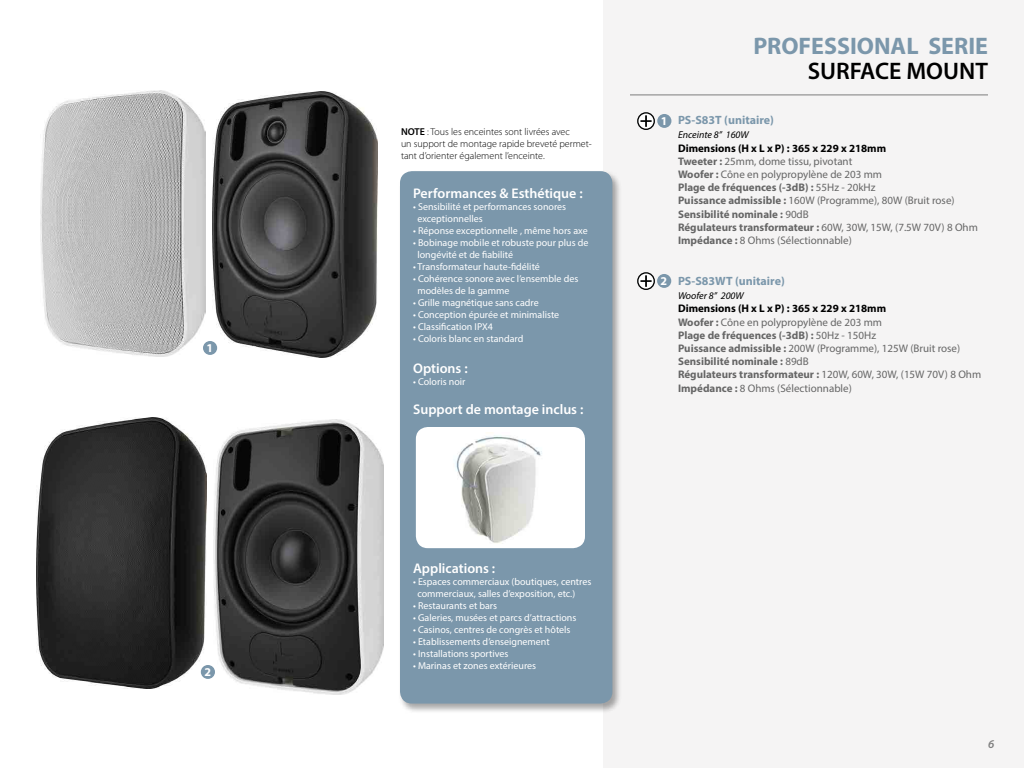
<style>
.page{position:relative;width:1024px;height:768px;background:#fff}
.page>*{position:absolute;margin:0;border:0;box-sizing:border-box;transform-origin:0 0}
.t1{font:700 24px "Myriad Pro";color:#7b97ab}
.t2{font:600 24px "Myriad Pro";color:#000}
.t3{font:600 14px "Myriad Pro";color:#fff}
.t4{font:700 12px "Myriad Pro";color:#7b97ab}
.t5{font:700 12px "Myriad Pro";color:#fff}
.t6{font:italic 600 12px "Myriad Pro";color:#808080}
.t7{font:11px/13.2px "Myriad Pro";color:#666}
.t8{font:10px/12px "Myriad Pro";color:#fff}
.t9{font:300 10px/12px "Myriad Pro";color:#000}
.t10{font:italic 10px "Myriad Pro";color:#000}
.s1{font-weight:600}
.s2{font-weight:700;color:#000}
.s3{font-weight:700}
</style>
<div class="page">
<div style="left:603px;top:0;width:421px;height:768px;background:#f5f4f4"></div>
<hr style="left:630px;top:95px;width:358px;height:1px;background:#000">
<div style="left:657px;top:114px;width:14px;height:14px;background:#7b97ab;border-radius:50%"></div>
<div style="left:657px;top:274px;width:14px;height:14px;background:#7b97ab;border-radius:50%"></div>
<svg style="left:638px;top:113px;width:16px;height:16px"></svg>
<div style="left:637px;top:112px;width:18px;height:18px;border:1px solid #010202;border-radius:50%"></div>
<svg style="left:640px;top:115px;width:12px;height:12px"></svg>
<svg style="left:638px;top:273px;width:16px;height:16px"></svg>
<div style="left:637px;top:272px;width:18px;height:18px;border:1px solid #010202;border-radius:50%"></div>
<svg style="left:640px;top:275px;width:12px;height:12px"></svg>
<div style="left:398px;top:170px;width:224px;height:544px;background:#000;opacity:.34"></div>
<div style="left:400px;top:171px;width:212px;height:533px;background:#7b97ab;border-radius:12px"></div>
<div style="left:416px;top:427px;width:169px;height:121px;background:#fff;border-radius:12px"></div>
<img style="left:455px;top:435px;width:87px;height:108px">
<img style="left:40px;top:90px;width:165px;height:266px">
<img style="left:36px;top:418px;width:170px;height:271px">
<img style="left:213px;top:92px;width:165px;height:266px">
<img style="left:213px;top:420px;width:170px;height:274px">
<div style="left:203px;top:341px;width:14px;height:14px;background:#7b97ab;border-radius:50%"></div>
<div style="left:201px;top:665px;width:14px;height:14px;background:#7b97ab;border-radius:50%"></div>
<p class="t5" style="left:206px;top:340px;width:8px">1</p>
<p class="t5" style="left:204px;top:664px;width:8px">2</p>
<p class="t9" style="left:401px;top:125px;width:192px"><span class="s1">NOTE</span> : Tous les enceintes sont livrées avec<br>un support de montage rapide breveté permet&shy;tant d’orienter également l’enceinte.</p>
<h2 class="t3" style="left:413px;top:185px;width:171px">Performances &amp; Esthétique :</h2>
<p class="t8" style="left:417px;top:201px;width:150px;text-indent:-4px">• Sensibilité et performances sonores exceptionnelles</p>
<p class="t8" style="left:413px;top:225px;width:176px">• Réponse exceptionnelle , même hors axe</p>
<p class="t8" style="left:417px;top:237px;width:173px;text-indent:-4px">• Bobinage mobile et robuste pour plus de longévité et de fiabilité</p>
<p class="t8" style="left:413px;top:261px;width:128px">• Transformateur haute-fidélité</p>
<p class="t8" style="left:417px;top:273px;width:162px;text-indent:-4px">• Cohérence sonore avec l’ensemble des modèles de la gamme</p>
<p class="t8" style="left:413px;top:297px;width:127px">• Grille magnétique sans cadre</p>
<p class="t8" style="left:413px;top:309px;width:148px">• Conception épurée et minimaliste</p>
<p class="t8" style="left:413px;top:321px;width:81px">• Classification IPX4</p>
<p class="t8" style="left:413px;top:333px;width:112px">• Coloris blanc en standard</p>
<h2 class="t3" style="left:413px;top:360px;width:56px">Options :</h2>
<p class="t8" style="left:413px;top:376px;width:54px">• Coloris noir</p>
<h2 class="t3" style="left:413px;top:401px;width:172px">Support de montage inclus :</h2>
<h2 class="t3" style="left:413px;top:559px;width:84px">Applications :</h2>
<p class="t8" style="left:417px;top:575px;width:176px;text-indent:-4px">• Espaces commerciaux (boutiques, centres commerciaux, salles d’exposition, etc.)</p>
<p class="t8" style="left:413px;top:599px;width:86px">• Restaurants et bars</p>
<p class="t8" style="left:413px;top:611px;width:165px">• Galeries, musées et parcs d’attractions</p>
<p class="t8" style="left:413px;top:623px;width:159px">• Casinos, centres de congrès et hôtels</p>
<p class="t8" style="left:413px;top:635px;width:138px">• Etablissements d’enseignement</p>
<p class="t8" style="left:413px;top:647px;width:97px">• Installations sportives</p>
<p class="t8" style="left:413px;top:659px;width:125px">• Marinas et zones extérieures</p>
<h1 class="t1" style="left:753px;top:30px;width:236px">PROFESSIONAL SERIE</h1>
<h1 class="t2" style="left:808px;top:56px;width:182px">SURFACE MOUNT</h1>
<p class="t5" style="left:661px;top:113px;width:8px">1</p>
<p class="t5" style="left:661px;top:273px;width:8px">2</p>
<p class="t4" style="left:678px;top:112px;width:97px">PS-S83T (unitaire)</p>
<p class="t10" style="left:678px;top:129px;width:72px">Enceinte 8’’ 160W</p>
<p class="t7" style="left:678px;top:141px;width:301px"><span class="s2">Dimensions (H x L x P) : 365 x 229 x 218mm<br></span><span class="s3">Tweeter :</span> 25mm, dome tissu, pivotant<br><span class="s3">Woofer :</span> Cône en polypropylène de 203 mm<br><span class="s3">Plage de fréquences (-3dB) :</span> 55Hz - 20kHz<br><span class="s3">Puissance admissible :</span> 160W (Programme), 80W (Bruit rose)<br><span class="s3">Sensibilité nominale :</span> 90dB<br><span class="s3">Régulateurs transformateur :</span> 60W, 30W, 15W, (7.5W 70V) 8 Ohm <span class="s3">Impédance :</span> 8 Ohms (Sélectionnable)</p>
<p class="t4" style="left:678px;top:273px;width:108px">PS-S83WT (unitaire)</p>
<p class="t10" style="left:678px;top:290px;width:67px">Woofer 8’’ 200W</p>
<p class="t7" style="left:678px;top:302px;width:305px"><span class="s2">Dimensions (H x L x P) : 365 x 229 x 218mm<br></span><span class="s3">Woofer :</span> Cône en polypropylène de 203 mm<br><span class="s3">Plage de fréquences (-3dB) :</span> 50Hz - 150Hz<br><span class="s3">Puissance admissible :</span> 200W (Programme), 125W (Bruit rose)<br><span class="s3">Sensibilité nominale :</span> 89dB<br><span class="s3">Régulateurs transformateur :</span> 120W, 60W, 30W, (15W 70V) 8 Ohm <span class="s3">Impédance :</span> 8 Ohms (Sélectionnable)</p>
<p class="t6" style="left:988px;top:736px;width:8px">6</p>
</div>
